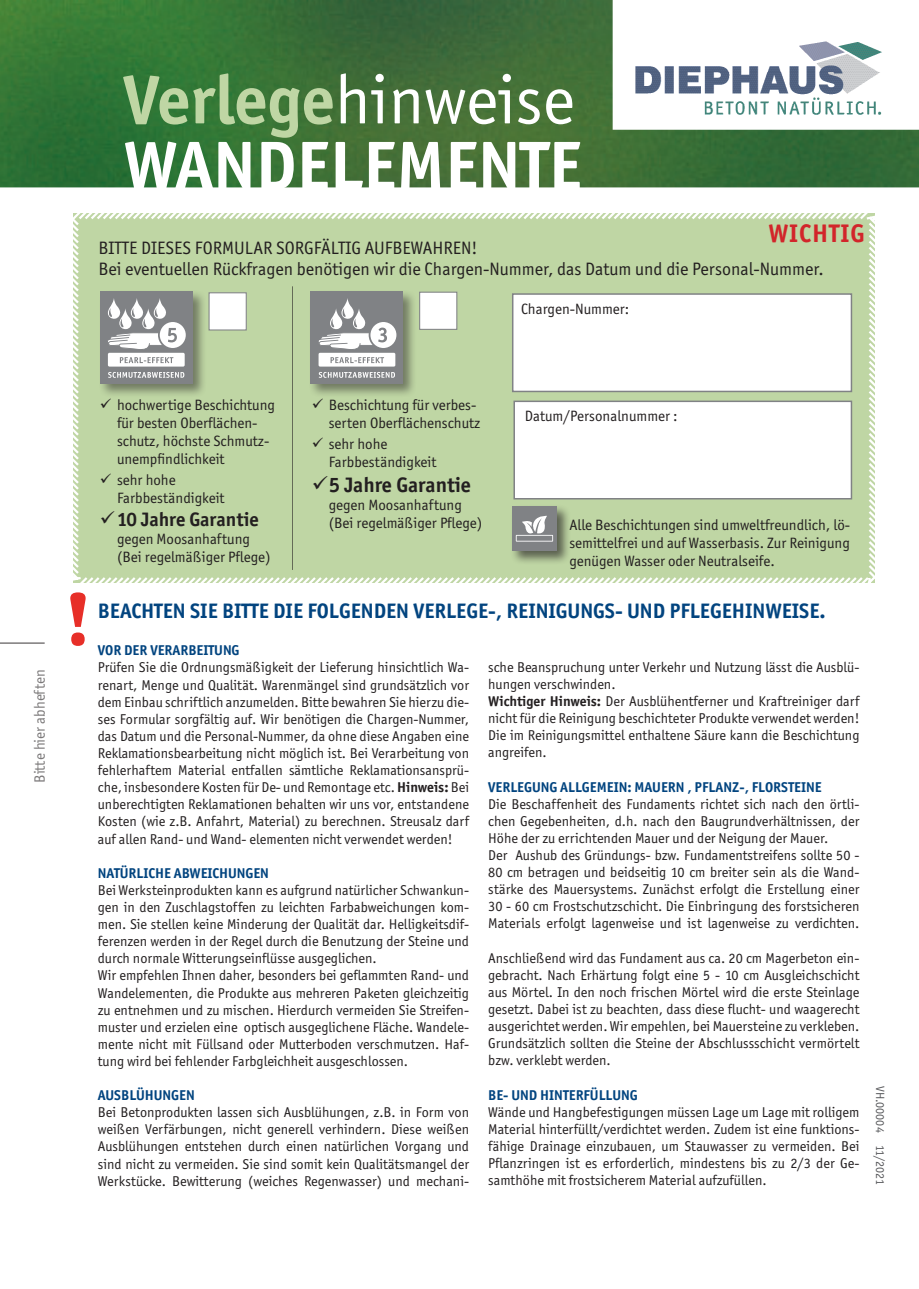
<style>
.page{position:relative;width:919px;height:1289px;background:#fff}
.page>*{position:absolute;margin:0;border:0;box-sizing:border-box;transform-origin:0 0}
.t1{font:700 78px "Britannic";color:#e72f28}
.t2{font:69px "Officina Sans ITC Std";color:#fff}
.t3{font:700 69px "Officina Sans ITC Std";color:#fff}
.t4{font:700 25.5px "Officina Sans ITC Std";letter-spacing:.04em;color:#d2252a}
.t5{font:700 21px "Officina Sans ITC Std";color:#02447f}
.t6{font:700 21px "Officina Sans ITC Std";color:#231f20}
.t7{font:700 19.5px "Officina Sans ITC Std";color:#231f20}
.t8{font:18px "Officina Sans ITC Std";color:#231f20}
.t9{font:15px/18px "Officina Sans ITC Std";color:#231f20}
.t10{font:14.25px/17.1px "Officina Sans ITC Std";color:#231f20;text-align:justify}
.t11{font:700 14.25px "Officina Sans ITC Std";color:#02447f}
.t12{font:12px "Officina Sans ITC Std";color:#58595c}
.s1{font-weight:700;color:#bfd6a4}
.s2{font-weight:700}
</style>
<div class="page">
<img style="left:0;top:0;width:918px;height:187px">
<hr style="left:0;top:642px;width:45px;height:2px;background:#231f20">
<div style="left:613px;top:1px;width:305px;height:128px;background:#fff"></div>
<img style="left:635px;top:41px;width:247px;height:74px">
<div style="left:612px;top:0;width:306px;height:130px;border:2px solid #fff"></div>
<div style="left:73px;top:213px;width:802px;height:370px;background:#bfd6a4"></div>
<div style="left:208px;top:292px;width:39px;height:38px;background:#fff;border:1px solid #808285"></div>
<div style="left:419px;top:292px;width:38px;height:38px;background:#fff;border:1px solid #808285"></div>
<div style="left:509px;top:504px;width:62px;height:61px;background:#231f20;opacity:.65"></div>
<div style="left:512px;top:506px;width:45px;height:45px;background:#808285"></div>
<svg style="left:515px;top:515px;width:38px;height:26px"></svg>
<div style="left:512px;top:293px;width:340px;height:99px;background:#fff;border:2px solid #808285"></div>
<div style="left:513px;top:400px;width:339px;height:99px;background:#fff;border:2px solid #808285"></div>
<hr style="left:292px;top:286px;width:1px;height:284px;background:#231f20">
<div style="left:98px;top:289px;width:109px;height:109px;background:#231f20;opacity:.5"></div>
<div style="left:100px;top:292px;width:92px;height:92px;background:#808285"></div>
<svg style="left:107px;top:298px;width:79px;height:68px"></svg>
<svg style="left:108px;top:372px;width:76px;height:6px"></svg>
<div style="left:308px;top:289px;width:109px;height:109px;background:#231f20;opacity:.5"></div>
<div style="left:310px;top:292px;width:93px;height:92px;background:#808285"></div>
<div style="left:319px;top:354px;width:75px;height:12px;background:#fff"></div>
<div style="left:318px;top:353px;width:77px;height:13px;border:2px solid #fff"></div>
<svg style="left:318px;top:298px;width:79px;height:51px"></svg>
<svg style="left:330px;top:357px;width:54px;height:6px"></svg>
<svg style="left:319px;top:372px;width:76px;height:6px"></svg>
<svg style="left:101px;top:398px;width:10px;height:10px"></svg>
<svg style="left:101px;top:473px;width:10px;height:10px"></svg>
<svg style="left:101px;top:511px;width:14px;height:13px"></svg>
<svg style="left:313px;top:398px;width:10px;height:10px"></svg>
<svg style="left:313px;top:437px;width:10px;height:10px"></svg>
<svg style="left:313px;top:476px;width:14px;height:13px"></svg>
<p class="t2" style="left:123px;top:60px;width:452px"><span class="s1">Verlege</span>hinweise</p>
<p class="t3" style="left:123px;top:123px;width:460px">WANDELEMENTE</p>
<p class="t4" style="left:768px;top:217px;width:98px">WICHTIG</p>
<p class="t8" style="left:98px;top:237px;width:380px">BITTE DIESES FORMULAR SORGFÄLTIG AUFBEWAHREN!</p>
<p class="t8" style="left:98px;top:259px;width:727px">Bei eventuellen Rückfragen benötigen wir die Chargen-Nummer, das Datum und die Personal-Nummer.</p>
<p class="t9" style="left:521px;top:299px;width:110px">Chargen-Nummer:</p>
<p class="t9" style="left:31px;top:782px;width:115px;rotate:-90deg">Bitte hier abheften</p>
<p class="t1" style="left:64px;top:575px;width:30px">!</p>
<p class="t9" style="left:117px;top:396px;width:160px">hochwertige Beschichtung für besten Oberflächen&shy;schutz, höchste Schmutz&shy;unempfindlichkeit</p>
<p class="t9" style="left:117px;top:471px;width:109px">sehr hohe<br>Farbbeständigkeit</p>
<p class="t7" style="left:117px;top:507px;width:143px">10 Jahre Garantie</p>
<p class="t9" style="left:117px;top:530px;width:155px">gegen Moosanhaftung (Bei regelmäßiger Pflege)</p>
<p class="t9" style="left:329px;top:396px;width:153px">Beschichtung für verbes&shy;serten Oberflächenschutz</p>
<p class="t9" style="left:329px;top:435px;width:109px">sehr hohe<br>Farbbeständigkeit</p>
<p class="t6" style="left:329px;top:472px;width:144px">5 Jahre Garantie</p>
<p class="t9" style="left:329px;top:496px;width:155px">gegen Moosanhaftung (Bei regelmäßiger Pflege)</p>
<p class="t9" style="left:524px;top:407px;width:154px">Datum/Personalnummer :</p>
<p class="t9" style="left:569px;top:516px;width:282px;text-align:justify">Alle Beschichtungen sind umweltfreundlich, lö&shy;semittelfrei und auf Wasserbasis. Zur Reinigung genügen Wasser oder Neutralseife.</p>
<p class="t5" style="left:98px;top:598px;width:729px">BEACHTEN SIE BITTE DIE FOLGENDEN VERLEGE-, REINIGUNGS- UND PFLEGEHINWEISE.</p>
<p class="t11" style="left:98px;top:641px;width:143px">VOR DER VERARBEITUNG</p>
<p class="t10" style="left:98px;top:659px;width:373px">Prüfen Sie die Ordnungsmäßigkeit der Lieferung hinsichtlich Wa&shy;renart, Menge und Qualität. Warenmängel sind grundsätzlich vor dem Einbau schriftlich anzumelden. Bitte bewahren Sie hierzu die&shy;ses Formular sorgfältig auf. Wir benötigen die Chargen-Nummer, das Datum und die Personal-Nummer, da ohne diese Angaben eine Reklamationsbearbeitung nicht möglich ist. Bei Verarbeitung von fehlerhaftem Material entfallen sämtliche Reklamationsansprü&shy;che, insbesondere Kosten für De- und Remontage etc. <span class="s2">Hinweis:</span> Bei unberechtigten Reklamationen behalten wir uns vor, entstandene Kosten (wie z.B. Anfahrt, Material) zu berechnen. Streusalz darf auf allen Rand- und Wand- elementen nicht verwendet werden!</p>
<p class="t11" style="left:98px;top:864px;width:173px">NATÜRLICHE ABWEICHUNGEN</p>
<p class="t10" style="left:98px;top:881px;width:372px">Bei Werksteinprodukten kann es aufgrund natürlicher Schwankun&shy;gen in den Zuschlagstoffen zu leichten Farbabweichungen kom&shy;men. Sie stellen keine Minderung der Qualität dar. Helligkeitsdif&shy;ferenzen werden in der Regel durch die Benutzung der Steine und durch normale Witterungseinflüsse ausgeglichen.</p>
<p class="t10" style="left:98px;top:966px;width:373px">Wir empfehlen Ihnen daher, besonders bei geflammten Rand- und Wandelementen, die Produkte aus mehreren Paketen gleichzeitig zu entnehmen und zu mischen. Hierdurch vermeiden Sie Streifen&shy;muster und erzielen eine optisch ausgeglichene Fläche. Wandele&shy;mente nicht mit Füllsand oder Mutterboden verschmutzen. Haf&shy;tung wird bei fehlender Farbgleichheit ausgeschlossen.</p>
<p class="t11" style="left:98px;top:1086px;width:98px">AUSBLÜHUNGEN</p>
<p class="t10" style="left:98px;top:1103px;width:373px">Bei Betonprodukten lassen sich Ausblühungen, z.B. in Form von weißen Verfärbungen, nicht generell verhindern. Diese weißen Ausblühungen entstehen durch einen natürlichen Vorgang und sind nicht zu vermeiden. Sie sind somit kein Qualitätsmangel der Werkstücke. Bewitterung (weiches Regenwasser) und mechani-</p>
<p class="t10" style="left:488px;top:658px;width:372px">sche Beanspruchung unter Verkehr und Nutzung lässt die Ausblü&shy;hungen verschwinden.</p>
<p class="t10" style="left:488px;top:692px;width:373px"><span class="s2">Wichtiger Hinweis:</span> Der Ausblühentferner und Kraftreiniger darf nicht für die Reinigung beschichteter Produkte verwendet werden!<br>Die im Reinigungsmittel enthaltene Säure kann die Beschichtung angreifen.</p>
<p class="t11" style="left:488px;top:778px;width:335px">VERLEGUNG ALLGEMEIN: MAUERN , PFLANZ-, FLORSTEINE</p>
<p class="t10" style="left:488px;top:795px;width:372px">Die Beschaffenheit des Fundaments richtet sich nach den örtli&shy;chen Gegebenheiten, d.h. nach den Baugrundverhältnissen, der Höhe der zu errichtenden Mauer und der Neigung der Mauer.</p>
<p class="t10" style="left:488px;top:846px;width:373px">Der Aushub des Gründungs- bzw. Fundamentstreifens sollte 50 - 80 cm betragen und beidseitig 10 cm breiter sein als die Wand&shy;stärke des Mauersystems. Zunächst erfolgt die Erstellung einer 30 - 60 cm Frostschutzschicht. Die Einbringung des forstsicheren Materials erfolgt lagenweise und ist lagenweise zu verdichten.</p>
<p class="t10" style="left:488px;top:949px;width:373px">Anschließend wird das Fundament aus ca. 20 cm Magerbeton ein&shy;gebracht. Nach Erhärtung folgt eine 5 - 10 cm Ausgleichschicht aus Mörtel. In den noch frischen Mörtel wird die erste Steinlage gesetzt. Dabei ist zu beachten, dass diese flucht- und waagerecht ausgerichtet werden. Wir empehlen, bei Mauersteine zu verkleben.<br>Grundsätzlich sollten die Steine der Abschlussschicht vermörtelt bzw. verklebt werden.</p>
<p class="t11" style="left:488px;top:1085px;width:151px">BE- UND HINTERFÜLLUNG</p>
<p class="t10" style="left:488px;top:1103px;width:373px">Wände und Hangbefestigungen müssen Lage um Lage mit rolligem Material hinterfüllt/verdichtet werden. Zudem ist eine funktions&shy;fähige Drainage einzubauen, um Stauwasser zu vermeiden. Bei Pflanzringen ist es erforderlich, mindestens bis zu 2/3 der Ge&shy;samthöhe mit frostsicherem Material aufzufüllen.</p>
<p class="t12" style="left:887px;top:1085px;width:101px;rotate:90deg">VH.00004 11/2021</p>
</div>
